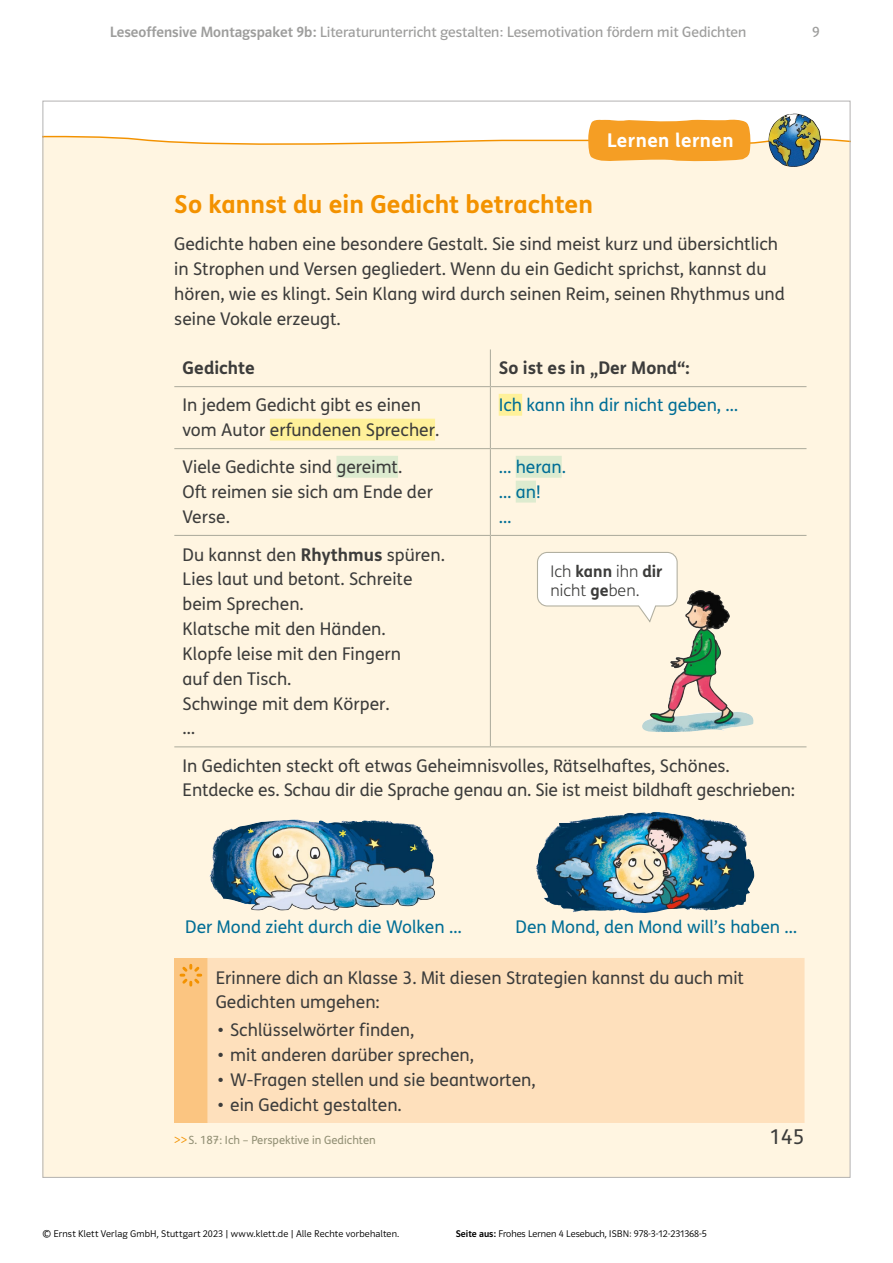
<style>
.page{position:relative;width:893px;height:1263px;background:#fff}
.page>*{position:absolute;margin:0;border:0;box-sizing:border-box;transform-origin:0 0}
.t1{font:700 24.75px "FS Klett GSV";color:#f39200}
.t2{font:20.4px "FS Klett GSV";color:#3c3c3b}
.t3{font:700 19.05px "FS Klett GSV";letter-spacing:.02em;color:#fff}
.t4{font:17.55px/24.9px "FS Klett GSV";color:#3c3c3b}
.t5{font:17.55px/24.9px "FS Klett GSV";color:#006e96}
.t6{font:700 17.55px "FS Klett GSV";color:#3c3c3b}
.t7{font:300 16.05px/19.2px "FS Klett GSV";color:#3c3c3b}
.t8{font:15px "Polo CEF";color:#9d9d9c}
.t9{font:11.25px "FS Klett GSV";color:#918f74}
.t10{font:300 9.75px "Polo CEF";letter-spacing:.015em;color:#000}
.s1{font-weight:500}
.s2{font-weight:700}
.s3{color:#f39200}
</style>
<div class="page">
<div style="left:43px;top:101px;width:807px;height:1076px;background:#fff5e1"></div>
<img style="left:779px;top:162px;width:30px;height:5px">
<img style="left:209px;top:820px;width:226px;height:91px">
<img style="left:536px;top:812px;width:190px;height:101px">
<hr style="left:490px;top:349px;width:1px;height:37px;background:#b2b0a1">
<hr style="left:490px;top:387px;width:1px;height:61px;background:#b2b0a1">
<hr style="left:490px;top:449px;width:1px;height:86px;background:#b2b0a1">
<hr style="left:174px;top:386px;width:316px;height:1px;background:#b2b0a1">
<hr style="left:490px;top:386px;width:316px;height:1px;background:#b2b0a1">
<hr style="left:174px;top:448px;width:316px;height:1px;background:#b2b0a1">
<hr style="left:490px;top:448px;width:316px;height:1px;background:#b2b0a1">
<hr style="left:174px;top:535px;width:316px;height:1px;background:#b2b0a1">
<hr style="left:174px;top:746px;width:316px;height:1px;background:#b2b0a1">
<hr style="left:490px;top:535px;width:316px;height:1px;background:#b2b0a1">
<hr style="left:490px;top:746px;width:316px;height:1px;background:#b2b0a1">
<hr style="left:490px;top:536px;width:1px;height:210px;background:#b2b0a1">
<div style="left:270px;top:419px;width:165px;height:22px;background:#fff19a"></div>
<div style="left:499px;top:394px;width:23px;height:22px;background:#fff19a"></div>
<div style="left:336px;top:456px;width:62px;height:22px;background:#ddebcf"></div>
<div style="left:516px;top:456px;width:46px;height:22px;background:#ddebcf"></div>
<div style="left:516px;top:481px;width:20px;height:21px;background:#ddebcf"></div>
<div style="left:174px;top:958px;width:33px;height:165px;background:#fbc581"></div>
<div style="left:207px;top:958px;width:597px;height:165px;background:#fee0bc"></div>
<svg style="left:180px;top:964px;width:22px;height:22px"></svg>
<img style="left:642px;top:590px;width:112px;height:142px">
<svg style="left:537px;top:552px;width:141px;height:72px"></svg>
<svg style="left:45px;top:101px;width:806px;height:61px"></svg>
<p class="t8" style="left:110px;top:23px;width:638px"><span class="s1">Leseoffensive Montagspaket 9b:</span> Literaturunterricht gestalten: Lesemotivation fördern mit Gedichten</p>
<p class="t8" style="left:812px;top:23px;width:9px">9</p>
<p class="t3" style="left:607px;top:125px;width:128px">Lernen lernen</p>
<h1 class="t1" style="left:174px;top:185px;width:420px">So kannst du ein Gedicht betrachten</h1>
<p class="t4" style="left:174px;top:231px;width:612px">Gedichte haben eine besondere Gestalt. Sie sind meist kurz und übersichtlich in Strophen und Versen gegliedert. Wenn du ein Gedicht sprichst, kannst du hören, wie es klingt. Sein Klang wird durch seinen Reim, seinen Rhythmus und seine Vokale erzeugt.</p>
<p class="t6" style="left:183px;top:354px;width:74px">Gedichte</p>
<p class="t6" style="left:499px;top:354px;width:193px">So ist es in „Der Mond“:</p>
<p class="t4" style="left:183px;top:392px;width:258px">In jedem Gedicht gibt es einen vom Autor erfundenen Sprecher.</p>
<p class="t5" style="left:499px;top:392px;width:241px">Ich kann ihn dir nicht geben, …</p>
<p class="t4" style="left:183px;top:454px;width:252px">Viele Gedichte sind gereimt.<br>Oft reimen sie sich am Ende der<br>Verse.</p>
<p class="t5" style="left:499px;top:454px;width:69px">… heran. … an!<br>…</p>
<p class="t4" style="left:183px;top:542px;width:264px">Du kannst den <span class="s2">Rhythmus</span> spüren.<br>Lies laut und betont. Schreite beim Sprechen.<br>Klatsche mit den Händen.<br>Klopfe leise mit den Fingern<br>auf den Tisch.<br>Schwinge mit dem Körper.<br>…</p>
<p class="t4" style="left:183px;top:753px;width:614px">In Gedichten steckt oft etwas Geheimnisvolles, Rätselhaftes, Schönes.<br>Entdecke es. Schau dir die Sprache genau an. Sie ist meist bildhaft geschrieben:</p>
<p class="t7" style="left:551px;top:561px;width:114px">Ich <span class="s2">kann</span> ihn <span class="s2">dir </span>nicht <span class="s2">ge</span>ben.</p>
<p class="t5" style="left:185px;top:914px;width:278px">Der Mond zieht durch die Wolken …</p>
<p class="t5" style="left:516px;top:914px;width:283px">Den Mond, den Mond will’s haben …</p>
<p class="t4" style="left:216px;top:964px;width:530px">Erinnere dich an Klasse 3. Mit diesen Strategien kannst du auch mit<br>Gedichten umgehen:</p>
<p class="t4" style="left:218px;top:1017px;width:198px">• Schlüsselwörter finden,</p>
<p class="t4" style="left:218px;top:1042px;width:258px">• mit anderen darüber sprechen,</p>
<p class="t4" style="left:218px;top:1067px;width:319px">• W-Fragen stellen und sie beantworten,</p>
<p class="t4" style="left:218px;top:1091px;width:186px">• ein Gedicht gestalten.</p>
<p class="t9" style="left:174px;top:1132px;width:203px"><span class="s3">&gt;&gt;</span>S. 187: Ich – Perspektive in Gedichten</p>
<p class="t2" style="left:770px;top:1123px;width:36px">145</p>
<p class="t10" style="left:43px;top:1228px;width:358px">© Ernst Klett Verlag GmbH, Stuttgart 2023 | www.klett.de | Alle Rechte vorbehalten.</p>
<p class="t10" style="left:456px;top:1228px;width:252px"><span class="s1">Seite aus:</span> Frohes Lernen 4 Lesebuch, ISBN: 978-3-12-231368-5</p>
</div>
